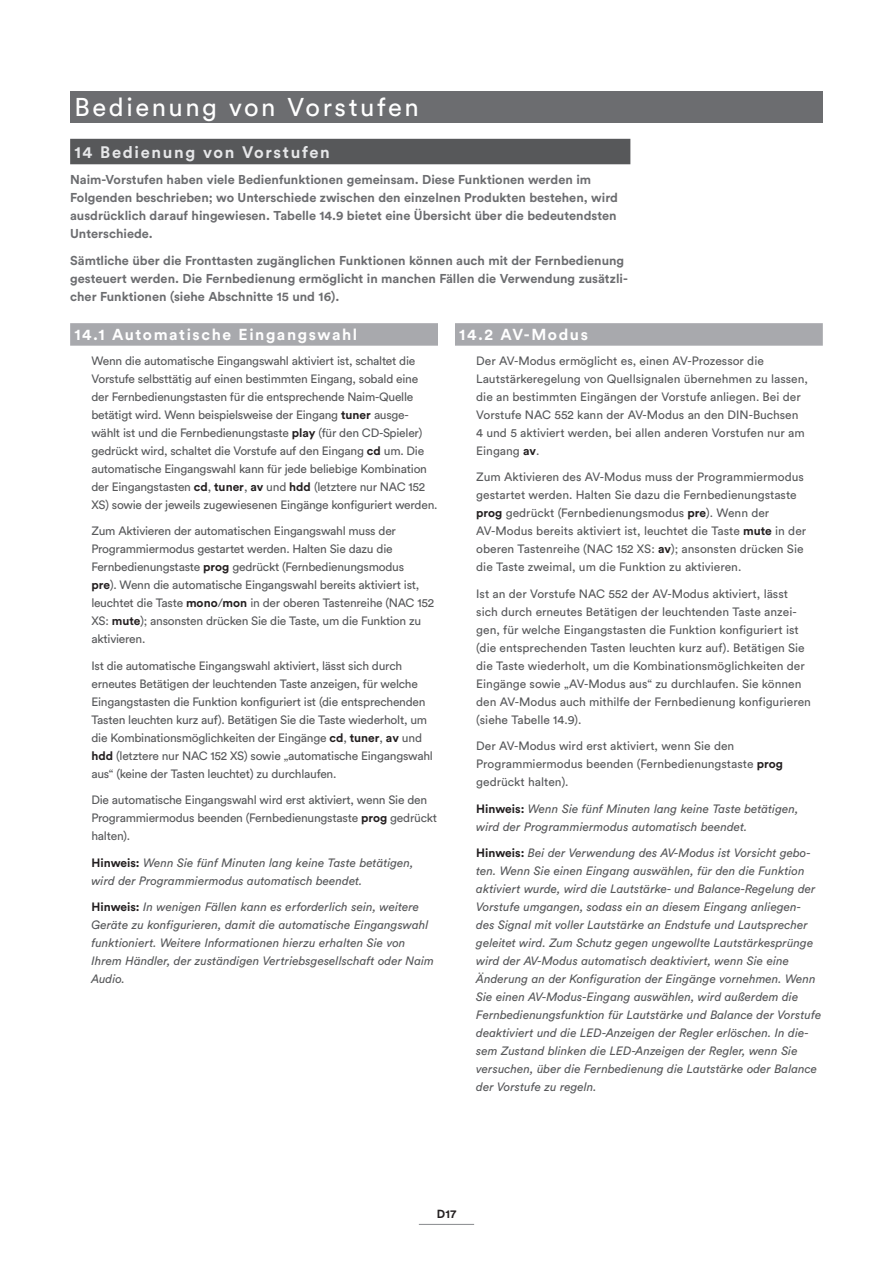
<style>
.page{position:relative;width:893px;height:1263px;background:#fff}
.page>*{position:absolute;margin:0;border:0;box-sizing:border-box;transform-origin:0 0}
.Banner{font:25.5px "Circular Std";letter-spacing:.1em;color:#fff}
.Bold_headers{font:700 16.5px "Circular Std";letter-spacing:.1em;color:#e6e7e9}
.Second_Section_Head{font:700 15.75px "Circular Std";letter-spacing:.1em;color:#fff}
.Intro_Text{font:700 12.75px/18px "Circular Std";color:#6c6d70}
._2nd_Para{font:12px/18px "Circular Std";letter-spacing:-.02em;color:#57585a}
.Note{font:italic 12px/18px "Circular Std";color:#57585a}
._2nd_Para-2{font:12px/18px "Circular Std";color:#57585a}
.t1{font:700 11.7px "Circular Std";color:#231f20}
.s1{font-weight:700;color:#231f20}
.s2{font-weight:700;font-style:normal;color:#231f20}
</style>
<div class="page">
<hr style="left:419px;top:1224px;width:55px;height:1px;background:#939598">
<div style="left:70px;top:91px;width:753px;height:32px;background:#6c6d70"></div>
<div style="left:70px;top:139px;width:560px;height:25px;background:#57585a"></div>
<div style="left:70px;top:323px;width:368px;height:23px;background:#a8a9ad"></div>
<div style="left:455px;top:323px;width:368px;height:23px;background:#a8a9ad"></div>
<p class="Banner" style="left:74px;top:92px;width:346px">Bedienung von Vorstufen</p>
<p class="Bold_headers" style="left:74px;top:141px;width:257px">14 Bedienung von Vorstufen</p>
<p class="Intro_Text" style="left:70px;top:171px;width:549px">Naim-Vorstufen haben viele Bedienfunktionen gemeinsam. Diese Funktionen werden im Folgenden beschrieben; wo Unterschiede zwischen den einzelnen Produkten bestehen, wird ausdrücklich darauf hingewiesen. Tabelle 14.9 bietet eine Übersicht über die bedeutendsten Unterschiede.</p>
<p class="Intro_Text" style="left:70px;top:251px;width:559px">Sämtliche über die Fronttasten zugänglichen Funktionen können auch mit der Fernbedienung gesteuert werden. Die Fernbedienung ermöglicht in manchen Fällen die Verwendung zusätzli&shy;cher Funktionen (siehe Abschnitte 15 und 16).</p>
<p class="Second_Section_Head" style="left:74px;top:324px;width:284px">14.1 Automatische Eingangswahl</p>
<p class="_2nd_Para" style="left:91px;top:351px;width:348px">Wenn die automatische Eingangswahl aktiviert ist, schaltet die Vorstufe selbsttätig auf einen bestimmten Eingang, sobald eine der Fernbedienungstasten für die entsprechende Naim-Quelle betätigt wird. Wenn beispielsweise der Eingang <span class="s1">tuner</span> ausge&shy;wählt ist und die Fernbedienungstaste <span class="s1">play</span> (für den CD-Spieler) gedrückt wird, schaltet die Vorstufe auf den Eingang <span class="s1">cd</span> um. Die automatische Eingangswahl kann für jede beliebige Kombination der Eingangstasten <span class="s1">cd</span>, <span class="s1">tuner</span>, <span class="s1">av</span> und <span class="s1">hdd</span> (letztere nur NAC 152<br>XS) sowie der jeweils zugewiesenen Eingänge konfiguriert werden.</p>
<p class="_2nd_Para" style="left:91px;top:522px;width:344px">Zum Aktivieren der automatischen Eingangswahl muss der Programmiermodus gestartet werden. Halten Sie dazu die Fernbedienungstaste <span class="s1">prog</span> gedrückt (Fernbedienungsmodus<br><span class="s1">pre</span>). Wenn die automatische Eingangswahl bereits aktiviert ist, leuchtet die Taste <span class="s1">mono</span>/<span class="s1">mon</span> in der oberen Tastenreihe (NAC 152<br>XS: <span class="s1">mute</span>); ansonsten drücken Sie die Taste, um die Funktion zu aktivieren.</p>
<p class="_2nd_Para" style="left:91px;top:656px;width:343px">Ist die automatische Eingangswahl aktiviert, lässt sich durch erneutes Betätigen der leuchtenden Taste anzeigen, für welche Eingangstasten die Funktion konfiguriert ist (die entsprechenden Tasten leuchten kurz auf). Betätigen Sie die Taste wiederholt, um die Kombinationsmöglichkeiten der Eingänge <span class="s1">cd</span>, <span class="s1">tuner</span>, <span class="s1">av</span> und <span class="s1">hdd</span> (letztere nur NAC 152 XS) sowie „automatische Eingangswahl aus“ (keine der Tasten leuchtet) zu durchlaufen.</p>
<p class="_2nd_Para" style="left:91px;top:791px;width:347px">Die automatische Eingangswahl wird erst aktiviert, wenn Sie den<br>Programmiermodus beenden (Fernbedienungstaste <span class="s1">prog</span> gedrückt halten).</p>
<p class="Note" style="left:91px;top:853px;width:324px"><span class="s2">Hinweis:</span> Wenn Sie fünf Minuten lang keine Taste betätigen, wird der Programmiermodus automatisch beendet.</p>
<p class="Note" style="left:91px;top:898px;width:344px"><span class="s2">Hinweis:</span> In wenigen Fällen kann es erforderlich sein, weitere Geräte zu konfigurieren, damit die automatische Eingangswahl funktioniert. Weitere Informationen hierzu erhalten Sie von Ihrem Händler, der zuständigen Vertriebsgesellschaft oder Naim Audio.</p>
<p class="Second_Section_Head" style="left:459px;top:324px;width:130px">14.2 AV-Modus</p>
<p class="_2nd_Para-2" style="left:476px;top:351px;width:333px">Der AV-Modus ermöglicht es, einen AV-Prozessor die Lautstärkeregelung von Quellsignalen übernehmen zu lassen, die an bestimmten Eingängen der Vorstufe anliegen. Bei der Vorstufe NAC 552 kann der AV-Modus an den DIN-Buchsen 4 und 5 aktiviert werden, bei allen anderen Vorstufen nur am Eingang <span class="s1">av</span>.</p>
<p class="_2nd_Para-2" style="left:476px;top:468px;width:331px">Zum Aktivieren des AV-Modus muss der Programmiermodus gestartet werden. Halten Sie dazu die Fernbedienungstaste <span class="s1">prog</span> gedrückt (Fernbedienungsmodus <span class="s1">pre</span>). Wenn der AV-Modus bereits aktiviert ist, leuchtet die Taste <span class="s1">mute</span> in der oberen Tastenreihe (NAC 152 XS: <span class="s1">av</span>); ansonsten drücken Sie die Taste zweimal, um die Funktion zu aktivieren.</p>
<p class="_2nd_Para-2" style="left:476px;top:584px;width:336px">Ist an der Vorstufe NAC 552 der AV-Modus aktiviert, lässt sich durch erneutes Betätigen der leuchtenden Taste anzei&shy;gen, für welche Eingangstasten die Funktion konfiguriert ist (die entsprechenden Tasten leuchten kurz auf). Betätigen Sie die Taste wiederholt, um die Kombinationsmöglichkeiten der Eingänge sowie „AV-Modus aus“ zu durchlaufen. Sie können den AV-Modus auch mithilfe der Fernbedienung konfigurieren (siehe Tabelle 14.9).</p>
<p class="_2nd_Para-2" style="left:476px;top:737px;width:308px">Der AV-Modus wird erst aktiviert, wenn Sie den<br>Programmiermodus beenden (Fernbedienungstaste <span class="s1">prog </span>gedrückt halten).</p>
<p class="Note" style="left:476px;top:799px;width:324px"><span class="s2">Hinweis:</span> Wenn Sie fünf Minuten lang keine Taste betätigen, wird der Programmiermodus automatisch beendet.</p>
<p class="Note" style="left:476px;top:844px;width:347px"><span class="s2">Hinweis:</span> Bei der Verwendung des AV-Modus ist Vorsicht gebo&shy;ten. Wenn Sie einen Eingang auswählen, für den die Funktion aktiviert wurde, wird die Lautstärke- und Balance-Regelung der Vorstufe umgangen, sodass ein an diesem Eingang anliegen&shy;des Signal mit voller Lautstärke an Endstufe und Lautsprecher geleitet wird. Zum Schutz gegen ungewollte Lautstärkesprünge wird der AV-Modus automatisch deaktiviert, wenn Sie eine Änderung an der Konfiguration der Eingänge vornehmen. Wenn Sie einen AV-Modus-Eingang auswählen, wird außerdem die Fernbedienungsfunktion für Lautstärke und Balance der Vorstufe deaktiviert und die LED-Anzeigen der Regler erlöschen. In die&shy;sem Zustand blinken die LED-Anzeigen der Regler, wenn Sie versuchen, über die Fernbedienung die Lautstärke oder Balance der Vorstufe zu regeln.</p>
<p class="t1" style="left:437px;top:1207px;width:21px">D17</p>
</div>
